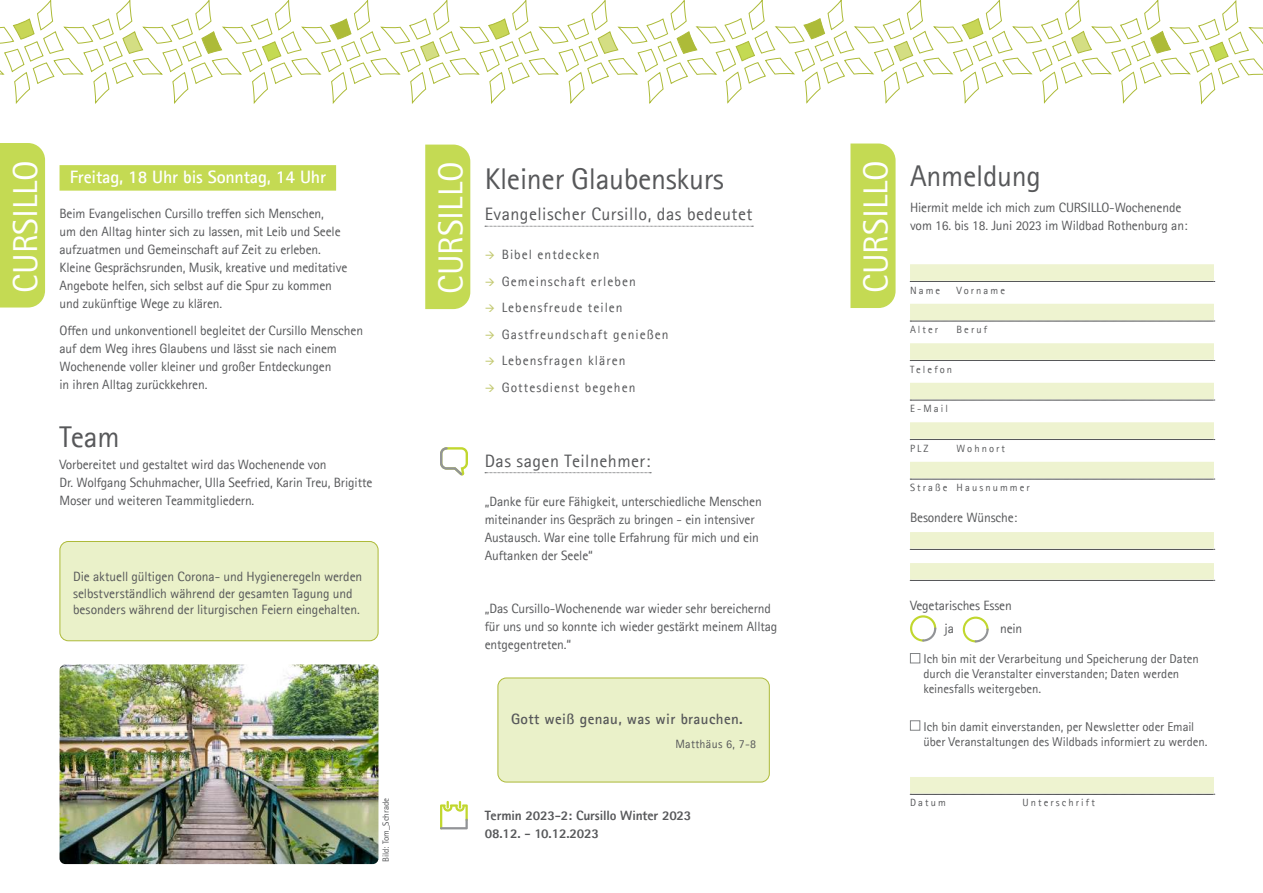
<style>
.page{position:relative;width:1263px;height:893px;background:#fff}
.page>*{position:absolute;margin:0;border:0;box-sizing:border-box;transform-origin:0 0}
.t1{font:34.65px "Agfa Rotis Sans Serif";color:#fff}
.t2{font:30px "Agfa Rotis Sans Serif";letter-spacing:-.01em;color:#57585a}
.t3{font:18px "Agfa Rotis Sans Serif";letter-spacing:.025em;color:#57585a}
.t4{font:700 18px "Agfa Rotis Sans Serif";letter-spacing:-.01em;color:#fff}
.t5{font:700 15px "Agfa Rotis Sans Serif";letter-spacing:.025em;color:#57585a}
.t6{font:13.5px/18px "Agfa Rotis Sans Serif";letter-spacing:-.01em;color:#57585a}
.t7{font:13.5px/26.5px "Agfa Rotis Sans Serif";letter-spacing:.075em;color:#57585a}
.t8{font:800 13.5px/18px "Agfa Rotis Sans Serif";letter-spacing:-.01em;color:#57585a}
.t9{font:12.75px/15px "Agfa Rotis Sans Serif";letter-spacing:-.005em;color:#57585a}
.t10{font:12px "Agfa Rotis Sans Serif";letter-spacing:.025em;color:#57585a}
.t11{font:10.5px "Agfa Rotis Sans Serif";letter-spacing:.2em;color:#57585a}
.t12{font:9px "Agfa Rotis Sans Serif";letter-spacing:-.01em;color:#57585a}
.s1{font-size:13.5px}
</style>
<div class="page">
<div style="left:60px;top:165px;width:276px;height:26px;background:#c4da53"></div>
<svg style="left:485px;top:226px;width:268px;height:1px"></svg>
<svg style="left:485px;top:472px;width:166px;height:1px"></svg>
<svg style="left:910px;top:281px;width:305px;height:1px"></svg>
<svg style="left:910px;top:321px;width:305px;height:1px"></svg>
<svg style="left:910px;top:360px;width:305px;height:1px"></svg>
<svg style="left:910px;top:400px;width:305px;height:1px"></svg>
<svg style="left:910px;top:439px;width:305px;height:1px"></svg>
<svg style="left:910px;top:479px;width:305px;height:1px"></svg>
<svg style="left:910px;top:549px;width:305px;height:1px"></svg>
<svg style="left:910px;top:580px;width:305px;height:1px"></svg>
<svg style="left:910px;top:794px;width:305px;height:1px"></svg>
<div style="left:910px;top:264px;width:304px;height:17px;background:#eef3d0"></div>
<div style="left:910px;top:304px;width:304px;height:16px;background:#eef3d0"></div>
<div style="left:910px;top:343px;width:304px;height:17px;background:#eef3d0"></div>
<div style="left:910px;top:383px;width:304px;height:16px;background:#eef3d0"></div>
<div style="left:910px;top:422px;width:304px;height:17px;background:#eef3d0"></div>
<div style="left:910px;top:462px;width:304px;height:16px;background:#eef3d0"></div>
<div style="left:910px;top:532px;width:304px;height:17px;background:#eef3d0"></div>
<div style="left:910px;top:563px;width:304px;height:17px;background:#eef3d0"></div>
<div style="left:910px;top:653px;width:10px;height:10px;border:1px solid #808284"></div>
<div style="left:910px;top:720px;width:10px;height:11px;border:1px solid #808284"></div>
<div style="left:910px;top:777px;width:304px;height:16px;background:#eef3d0"></div>
<div style="left:425px;top:145px;width:45px;height:164px;background:#c4da53"></div>
<div style="left:850px;top:144px;width:45px;height:164px;background:#c4da53"></div>
<div style="left:498px;top:678px;width:271px;height:104px;background:#eaf1c9;border-radius:9px"></div>
<div style="left:497px;top:678px;width:273px;height:104px;border:1px solid #adba39;border-radius:9px"></div>
<div style="left:60px;top:541px;width:318px;height:100px;background:#eaf1c9;border-radius:9px"></div>
<div style="left:60px;top:541px;width:318px;height:100px;border:1px solid #adba39;border-radius:9px"></div>
<svg style="left:910px;top:615px;width:26px;height:27px"></svg>
<svg style="left:963px;top:617px;width:25px;height:25px"></svg>
<svg style="left:440px;top:801px;width:28px;height:28px"></svg>
<svg style="left:440px;top:447px;width:28px;height:29px"></svg>
<img style="left:60px;top:664px;width:318px;height:200px">
<svg style="left:0;top:0;width:1263px;height:104px"></svg>
<div style="left:0;top:143px;width:45px;height:164px;background:#c4da53"></div>
<h1 class="t1" style="left:7px;top:292px;width:134px;rotate:-90deg">CURSILLO</h1>
<h3 class="t4" style="left:70px;top:171px;width:258px">Freitag, 18 Uhr bis Sonntag, 14 Uhr</h3>
<p class="t6" style="left:60px;top:205px;width:289px">Beim Evangelischen Cursillo treffen sich Menschen,<br>um den Alltag hinter sich zu lassen, mit Leib und Seele aufzuatmen und Gemeinschaft auf Zeit zu erleben.<br>Kleine Gesprächsrunden, Musik, kreative und meditative Angebote helfen, sich selbst auf die Spur zu kommen und zukünftige Wege zu klären.</p>
<p class="t6" style="left:60px;top:321px;width:305px">Offen und unkonventionell begleitet der Cursillo Menschen auf dem Weg ihres Glaubens und lässt sie nach einem Wochenende voller kleiner und großer Entdeckungen<br>in ihren Alltag zurückkehren.</p>
<h2 class="t2" style="left:60px;top:421px;width:62px">Team</h2>
<p class="t6" style="left:60px;top:456px;width:314px">Vorbereitet und gestaltet wird das Wochenende von<br>Dr. Wolfgang Schuhmacher, Ulla Seefried, Karin Treu, Brigitte<br>Moser und weiteren Teammitgliedern.</p>
<p class="t6" style="left:73px;top:569px;width:291px;line-height:16.5px">Die aktuell gültigen Corona- und Hygieneregeln werden selbstverständlich während der gesamten Tagung und besonders während der liturgischen Feiern eingehalten.</p>
<p class="t12" style="left:381px;top:862px;width:65px;rotate:-90deg">Bild: Tom_Schrade</p>
<h1 class="t1" style="left:432px;top:294px;width:134px;rotate:-90deg">CURSILLO</h1>
<h1 class="t1" style="left:857px;top:293px;width:134px;rotate:-90deg">CURSILLO</h1>
<h2 class="t2" style="left:485px;top:163px;width:241px">Kleiner Glaubenskurs</h2>
<h3 class="t3" style="left:485px;top:204px;width:269px">Evangelischer Cursillo, das bedeutet</h3>
<p class="t7" style="left:502px;top:242px;width:168px">Bibel entdecken<br>Gemeinschaft erleben<br>Lebensfreude teilen<br>Gastfreundschaft genießen<br>Lebensfragen klären<br>Gottesdienst begehen</p>
<h3 class="t3" style="left:485px;top:451px;width:167px">Das sagen Teilnehmer:</h3>
<p class="t6" style="left:485px;top:493px;width:279px">„Danke für eure Fähigkeit, unterschiedliche Menschen miteinander ins Gespräch zu bringen - ein intensiver Austausch. War eine tolle Erfahrung für mich und ein Auftanken der Seele“</p>
<p class="t6" style="left:485px;top:600px;width:294px">„Das Cursillo-Wochenende war wieder sehr bereichernd für uns und so konnte ich wieder gestärkt meinem Alltag entgegentreten.“</p>
<p class="t5" style="left:511px;top:713px;width:233px">Gott weiß genau, was wir brauchen.</p>
<p class="t10" style="left:675px;top:737px;width:82px">Matthäus 6, 7-8</p>
<p class="t8" style="left:485px;top:807px;width:208px">Termin 2023-2: Cursillo Winter 2023<br>08.12. - 10.12.2023</p>
<h2 class="t2" style="left:910px;top:160px;width:132px">Anmeldung</h2>
<p class="t6" style="left:910px;top:199px;width:279px">Hiermit melde ich mich zum CURSILLO-Wochenende vom 16. bis 18. Juni 2023 im Wildbad Rothenburg an:</p>
<p class="t11" style="left:910px;top:284px;width:32px">Name</p>
<p class="t11" style="left:956px;top:284px;width:50px">Vorname</p>
<p class="t11" style="left:910px;top:324px;width:30px">Alter</p>
<p class="t11" style="left:956px;top:324px;width:32px">Beruf</p>
<p class="t11" style="left:910px;top:363px;width:44px">Telefon</p>
<p class="t11" style="left:910px;top:403px;width:39px">E-Mail</p>
<p class="t11" style="left:910px;top:442px;width:20px">PLZ</p>
<p class="t11" style="left:956px;top:442px;width:50px">Wohnort</p>
<p class="t11" style="left:910px;top:482px;width:121px">Straße Hausnummer</p>
<p class="t6" style="left:910px;top:508px;width:109px">Besondere Wünsche:</p>
<p class="t6" style="left:944px;top:595px;width:69px;line-height:22.2px;text-indent:-35px">Vegetarisches Essen ja</p>
<p class="t6" style="left:1000px;top:619px;width:24px">nein</p>
<p class="t9" style="left:923px;top:652px;width:277px">Ich bin mit der Verarbeitung und Speicherung der Daten durch die Veranstalter einverstanden; Daten werden keinesfalls weitergeben<span class="s1">.</span></p>
<p class="t9" style="left:923px;top:719px;width:286px">Ich bin damit einverstanden, per Newsletter oder Email über Veranstaltungen des Wildbads informiert zu werden<span class="s1">.</span></p>
<p class="t11" style="left:910px;top:797px;width:37px">Datum</p>
<p class="t11" style="left:1022px;top:797px;width:74px">Unterschrift</p>
</div>
